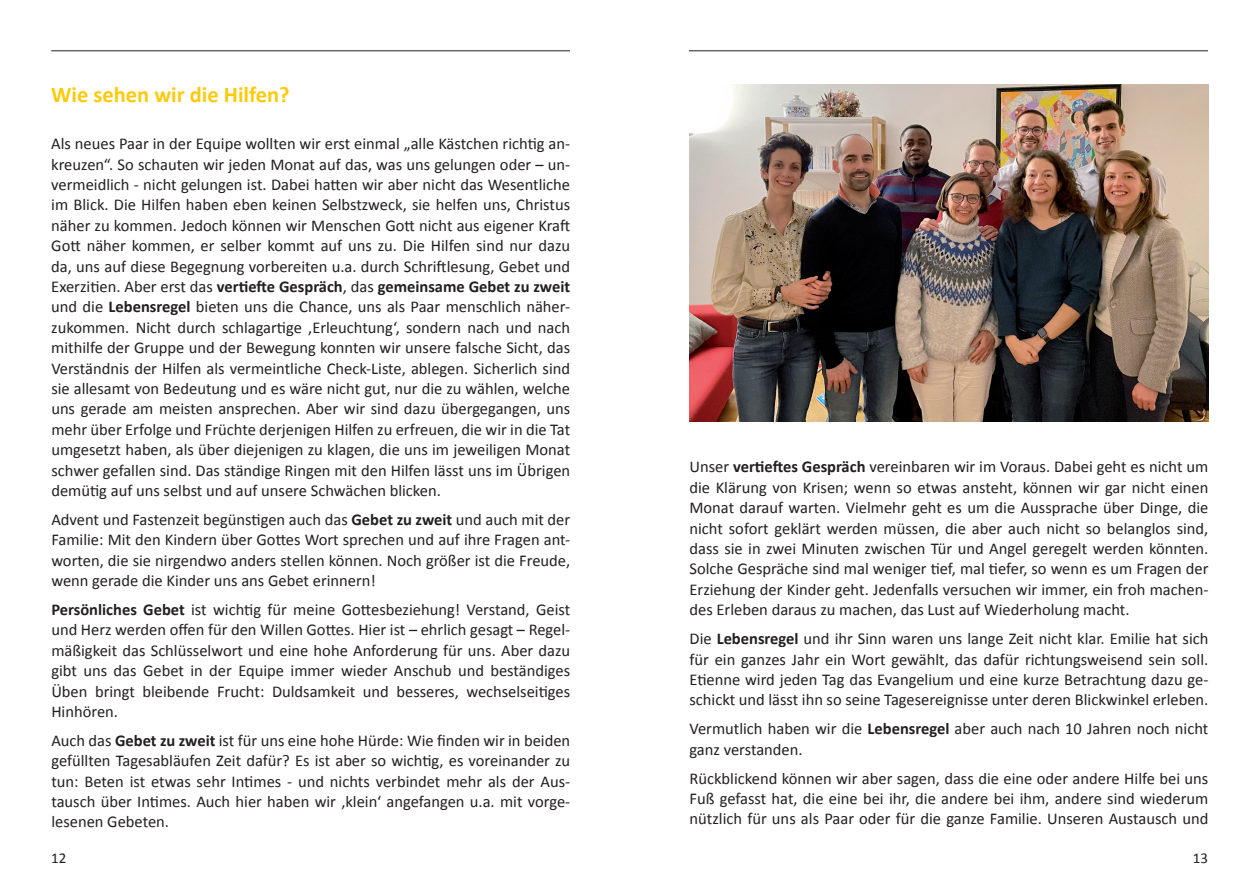
<style>
.page{position:relative;width:1259px;height:893px;background:#fff}
.page>*{position:absolute;margin:0;border:0;box-sizing:border-box;transform-origin:0 0}
.t1{font:700 22.5px "Calibri";color:#feca0a}
.t2{font:16.5px/20.4px "Calibri";color:#231f20;text-align:justify}
.t3{font:15px "Calibri";color:#231f20}
.s1{font-weight:700}
</style>
<div class="page">
<hr style="left:689px;top:51px;width:519px;height:1px;background:#231f20">
<hr style="left:51px;top:51px;width:519px;height:1px;background:#231f20">
<img style="left:689px;top:85px;width:519px;height:336px">
<h1 class="t1" style="left:51px;top:78px;width:240px">Wie sehen wir die Hilfen?</h1>
<p class="t2" style="left:51px;top:134px;width:520px">Als neues Paar in der Equipe wollten wir erst einmal „alle Kästchen richtig an&shy;kreuzen“. So schauten wir jeden Monat auf das, was uns gelungen oder – un&shy;vermeidlich - nicht gelungen ist. Dabei hatten wir aber nicht das Wesentliche im Blick. Die Hilfen haben eben keinen Selbstzweck, sie helfen uns, Christus näher zu kommen. Jedoch können wir Menschen Gott nicht aus eigener Kraft Gott näher kommen, er selber kommt auf uns zu. Die Hilfen sind nur dazu da, uns auf diese Begegnung vorbereiten u.a. durch Schriftlesung, Gebet und Exerzitien. Aber erst das <span class="s1">vertiefte Gespräch</span>, das <span class="s1">gemeinsame Gebet zu zweit </span>und die <span class="s1">Lebensregel</span> bieten uns die Chance, uns als Paar menschlich näher&shy;zukommen. Nicht durch schlagartige ‚Erleuchtung‘, sondern nach und nach mithilfe der Gruppe und der Bewegung konnten wir unsere falsche Sicht, das Verständnis der Hilfen als vermeintliche Check-Liste, ablegen. Sicherlich sind sie allesamt von Bedeutung und es wäre nicht gut, nur die zu wählen, welche uns gerade am meisten ansprechen. Aber wir sind dazu übergegangen, uns mehr über Erfolge und Früchte derjenigen Hilfen zu erfreuen, die wir in die Tat umgesetzt haben, als über diejenigen zu klagen, die uns im jeweiligen Monat schwer gefallen sind. Das ständige Ringen mit den Hilfen lässt uns im Übrigen demütig auf uns selbst und auf unsere Schwächen blicken.</p>
<p class="t2" style="left:51px;top:509px;width:520px">Advent und Fastenzeit begünstigen auch das <span class="s1">Gebet zu zweit</span> und auch mit der Familie: Mit den Kindern über Gottes Wort sprechen und auf ihre Fragen ant&shy;worten, die sie nirgendwo anders stellen können. Noch größer ist die Freude, wenn gerade die Kinder uns ans Gebet erinnern!</p>
<p class="t2" style="left:51px;top:599px;width:520px"><span class="s1">Persönliches Gebet</span> ist wichtig für meine Gottesbeziehung! Verstand, Geist und Herz werden offen für den Willen Gottes. Hier ist – ehrlich gesagt – Regel&shy;mäßigkeit das Schlüsselwort und eine hohe Anforderung für uns. Aber dazu gibt uns das Gebet in der Equipe immer wieder Anschub und beständiges Üben bringt bleibende Frucht: Duldsamkeit und besseres, wechselseitiges Hinhören.</p>
<p class="t2" style="left:51px;top:730px;width:520px">Auch das <span class="s1">Gebet zu zweit</span> ist für uns eine hohe Hürde: Wie finden wir in beiden gefüllten Tagesabläufen Zeit dafür? Es ist aber so wichtig, es voreinander zu tun: Beten ist etwas sehr Intimes - und nichts verbindet mehr als der Aus&shy;tausch über Intimes. Auch hier haben wir ‚klein‘ angefangen u.a. mit vorge&shy;lesenen Gebeten.</p>
<p class="t2" style="left:689px;top:457px;width:520px">Unser <span class="s1">vertieftes Gespräch</span> vereinbaren wir im Voraus. Dabei geht es nicht um die Klärung von Krisen; wenn so etwas ansteht, können wir gar nicht einen Monat darauf warten. Vielmehr geht es um die Aussprache über Dinge, die nicht sofort geklärt werden müssen, die aber auch nicht so belanglos sind, dass sie in zwei Minuten zwischen Tür und Angel geregelt werden könnten.<br>Solche Gespräche sind mal weniger tief, mal tiefer, so wenn es um Fragen der Erziehung der Kinder geht. Jedenfalls versuchen wir immer, ein froh machen&shy;des Erleben daraus zu machen, das Lust auf Wiederholung macht.</p>
<p class="t2" style="left:689px;top:628px;width:520px">Die <span class="s1">Lebensregel</span> und ihr Sinn waren uns lange Zeit nicht klar. Emilie hat sich für ein ganzes Jahr ein Wort gewählt, das dafür richtungsweisend sein soll.<br>Etienne wird jeden Tag das Evangelium und eine kurze Betrachtung dazu ge&shy;schickt und lässt ihn so seine Tagesereignisse unter deren Blickwinkel erleben.</p>
<p class="t2" style="left:689px;top:719px;width:520px">Vermutlich haben wir die <span class="s1">Lebensregel</span> aber auch nach 10 Jahren noch nicht ganz verstanden.</p>
<p class="t2" style="left:689px;top:768px;width:520px">Rückblickend können wir aber sagen, dass die eine oder andere Hilfe bei uns Fuß gefasst hat, die eine bei ihr, die andere bei ihm, andere sind wiederum nützlich für uns als Paar oder für die ganze Familie. Unseren Austausch und</p>
<p class="t3" style="left:51px;top:848px;width:17px">12</p>
<p class="t3" style="left:1192px;top:848px;width:17px">13</p>
</div>
